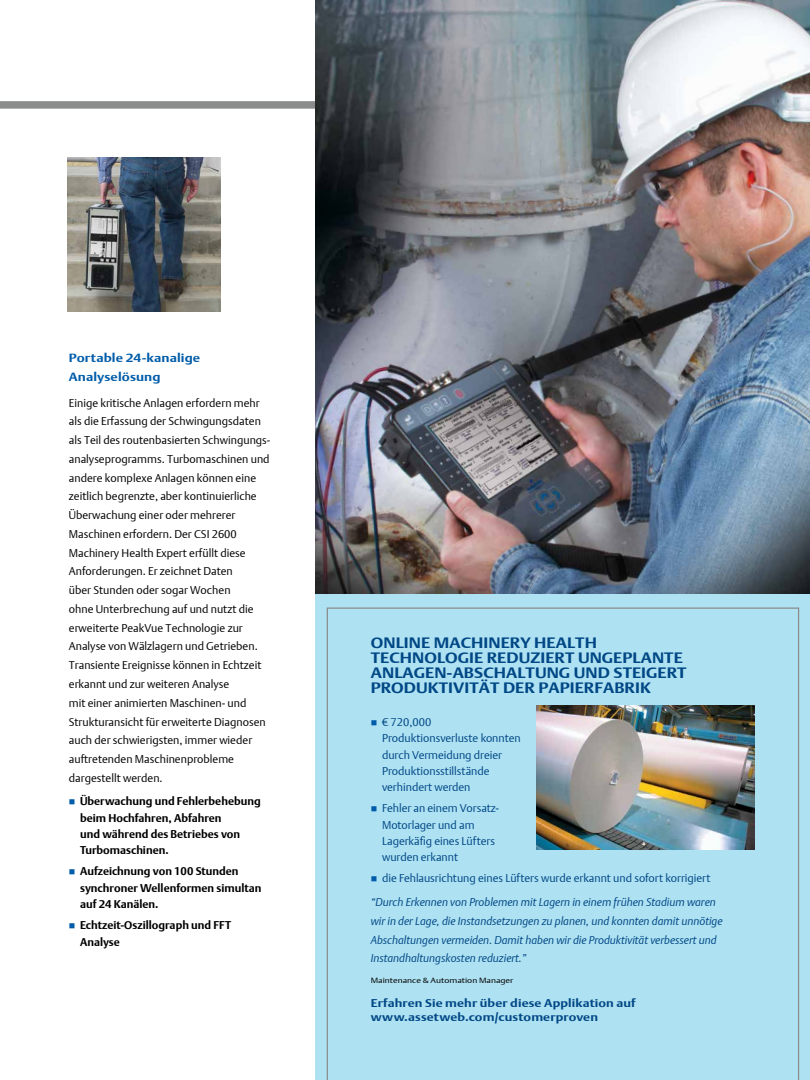
<style>
.page{position:relative;width:810px;height:1080px;background:#fff}
.page>*{position:absolute;margin:0;border:0;box-sizing:border-box;transform-origin:0 0}
.t1{font:700 15px/15px "DTL Argo T";letter-spacing:.005em;color:#004785;scale:1.15 1}
.t2{font:700 11.88px/18.8px "DTL Argo T";letter-spacing:.005em;color:#005ca9;scale:1.15 1}
.t3{font:11.25px/18.8px "DTL Argo T Light";color:#000}
.t4{font:11.25px/16.2px "DTL Argo T Light";color:#004785}
.t5{font:italic 11.25px/18.8px "DTL Argo T Light";color:#004785}
.t6{font:700 11.25px/16.2px "DTL Argo T";color:#000}
.t7{font:700 11.25px/13.5px "DTL Argo T";letter-spacing:.01em;color:#004785;scale:1.15 1}
.t8{font:7.5px "DTL Argo T Light";color:#000;scale:1.2 1}
</style>
<div class="page">
<div style="left:315px;top:594px;width:495px;height:486px;background:#aee1f2"></div>
<svg style="left:327px;top:608px;width:472px;height:472px"></svg>
<div style="left:0;top:101px;width:810px;height:8px;background:#8b8d8d"></div>
<img style="left:536px;top:706px;width:219px;height:143px">
<img style="left:67px;top:158px;width:154px;height:153px">
<img style="left:315px;top:0;width:495px;height:594px">
<svg style="left:372px;top:720px;width:5px;height:5px"></svg>
<svg style="left:372px;top:807px;width:5px;height:5px"></svg>
<svg style="left:372px;top:877px;width:5px;height:5px"></svg>
<p class="t2" style="left:69px;top:348px;width:116px">Portable 24-kanalige<br>Analyselösung</p>
<p class="t3" style="left:69px;top:393px;width:203px">Einige kritische Anlagen erfordern mehr als die Erfassung der Schwingungsdaten als Teil des routenbasierten Schwingungs&shy;analyseprogramms. Turbomaschinen und andere komplexe Anlagen können eine zeitlich begrenzte, aber kontinuierliche Überwachung einer oder mehrerer Maschinen erfordern. Der CSI 2600<br>Machinery Health Expert erfüllt diese Anforderungen. Er zeichnet Daten<br>über Stunden oder sogar Wochen<br>ohne Unterbrechung auf und nutzt die erweiterte PeakVue Technologie zur Analyse von Wälzlagern und Getrieben.<br>Transiente Ereignisse können in Echtzeit erkannt und zur weiteren Analyse<br>mit einer animierten Maschinen- und Strukturansicht für erweiterte Diagnosen auch der schwierigsten, immer wieder auftretenden Maschinenprobleme dargestellt werden.</p>
<p class="t6" style="left:80px;top:793px;width:182px">Überwachung und Fehlerbehebung beim Hochfahren, Abfahren<br>und während des Betriebes von<br>Turbomaschinen.</p>
<p class="t6" style="left:80px;top:863px;width:183px">Aufzeichnung von 100 Stunden synchroner Wellenformen simultan auf 24 Kanälen.</p>
<p class="t6" style="left:80px;top:917px;width:153px">Echtzeit-Oszillograph und FFT<br>Analyse</p>
<h1 class="t1" style="left:371px;top:635px;width:276px">ONLINE MACHINERY HEALTH<br>TECHNOLOGIE REDUZIERT UNGEPLANTE<br>ANLAGEN-ABSCHALTUNG UND STEIGERT<br>PRODUKTIVITÄT DER PAPIERFABRIK</h1>
<p class="t4" style="left:382px;top:714px;width:140px">€ 720,000<br>Produktionsverluste konnten durch Vermeidung dreier<br>Produktionsstillstände verhindert werden</p>
<p class="t4" style="left:382px;top:800px;width:119px">Fehler an einem Vorsatz-<br>Motorlager und am<br>Lagerkäfig eines Lüfters wurden erkannt</p>
<p class="t4" style="left:382px;top:870px;width:330px">die Fehlausrichtung eines Lüfters wurde erkannt und sofort korrigiert</p>
<p class="t5" style="left:371px;top:893px;width:353px">“Durch Erkennen von Problemen mit Lagern in einem frühen Stadium waren wir in der Lage, die Instandsetzungen zu planen, und konnten damit unnötige Abschaltungen vermeiden. Damit haben wir die Produktivität verbessert und Instandhaltungskosten reduziert.”</p>
<p class="t8" style="left:371px;top:976px;width:120px">Maintenance &amp; Automation Manager</p>
<p class="t7" style="left:371px;top:997px;width:232px">Erfahren Sie mehr über diese Applikation auf www.assetweb.com/customerproven</p>
</div>
